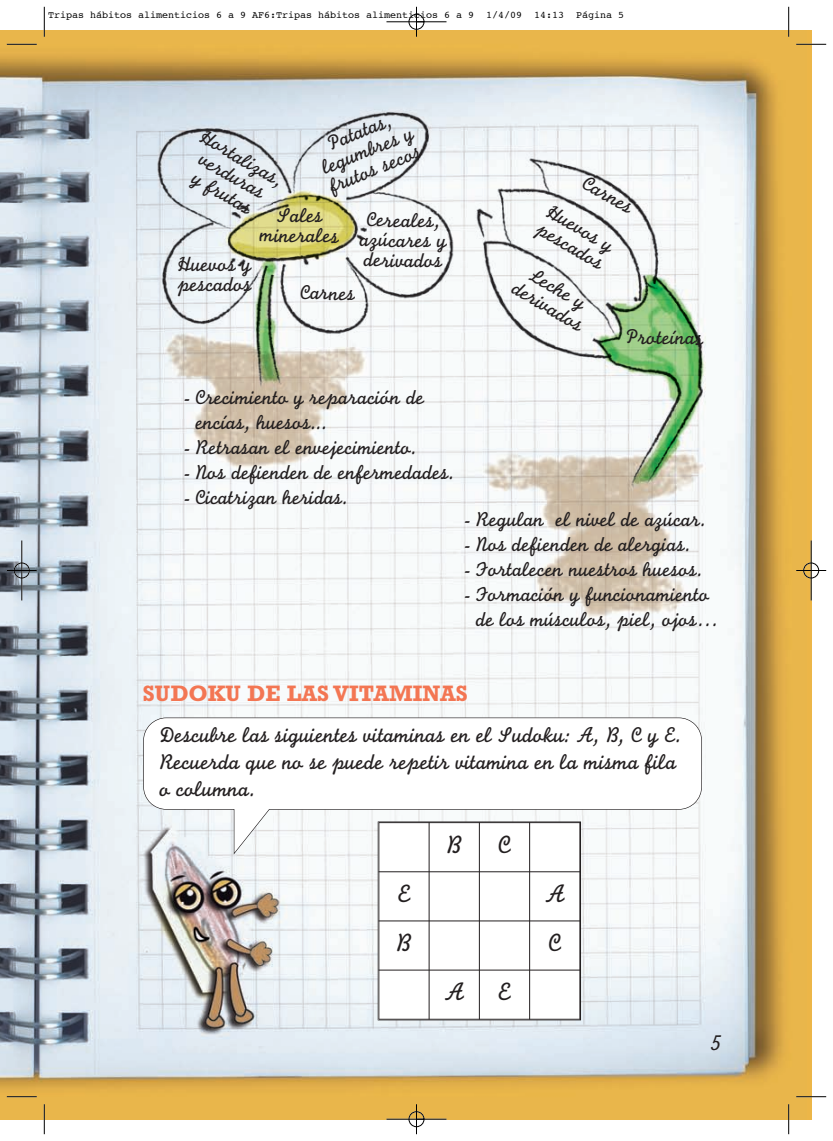
<style>
.page{position:relative;width:833px;height:1141px;background:#fff}
.page>*{position:absolute;margin:0;border:0;box-sizing:border-box;transform-origin:0 0}
.t1{font:26.25px "Monoline Script";color:#231f20}
.t2{font:26.25px "Monoline Script";color:#fff}
.t3{font:700 22.62px "Rockwell";color:#f37653}
.t4{font:22.5px/27px "Monoline Script";color:#231f20}
.t5{font:21.25px/20px "Monoline Script";color:#231f20;text-align:center}
.t6{font:10px "Courier";color:#000}
.s1{color:#231f20}
</style>
<div class="page">
<img style="left:0;top:31px;width:811px;height:1088px">
<svg style="left:143px;top:718px;width:559px;height:136px"></svg>
<div style="left:378px;top:822px;width:51px;height:50px;background:#fff"></div>
<div style="left:429px;top:822px;width:50px;height:50px;background:#fff"></div>
<div style="left:479px;top:822px;width:50px;height:50px;background:#fff"></div>
<div style="left:529px;top:822px;width:51px;height:50px;background:#fff"></div>
<div style="left:378px;top:872px;width:51px;height:49px;background:#fff"></div>
<div style="left:429px;top:872px;width:50px;height:49px;background:#fff"></div>
<div style="left:479px;top:872px;width:50px;height:49px;background:#fff"></div>
<div style="left:529px;top:872px;width:51px;height:49px;background:#fff"></div>
<div style="left:378px;top:921px;width:51px;height:49px;background:#fff"></div>
<div style="left:429px;top:921px;width:50px;height:49px;background:#fff"></div>
<div style="left:479px;top:921px;width:50px;height:49px;background:#fff"></div>
<div style="left:529px;top:921px;width:51px;height:49px;background:#fff"></div>
<div style="left:378px;top:970px;width:51px;height:50px;background:#fff"></div>
<div style="left:429px;top:970px;width:50px;height:50px;background:#fff"></div>
<div style="left:479px;top:970px;width:50px;height:50px;background:#fff"></div>
<div style="left:529px;top:970px;width:51px;height:50px;background:#fff"></div>
<hr style="left:378px;top:822px;width:1px;height:198px;background:#231f20">
<hr style="left:429px;top:822px;width:1px;height:198px;background:#231f20">
<hr style="left:479px;top:822px;width:1px;height:198px;background:#231f20">
<hr style="left:529px;top:822px;width:1px;height:198px;background:#231f20">
<hr style="left:579px;top:822px;width:1px;height:198px;background:#231f20">
<hr style="left:378px;top:822px;width:202px;height:1px;background:#231f20">
<hr style="left:378px;top:871px;width:202px;height:1px;background:#231f20">
<hr style="left:378px;top:921px;width:202px;height:1px;background:#231f20">
<hr style="left:378px;top:970px;width:202px;height:1px;background:#231f20">
<hr style="left:378px;top:1019px;width:202px;height:1px;background:#231f20">
<hr style="left:44px;top:7px;width:1px;height:30px;background:#000">
<hr style="left:7px;top:44px;width:30px;height:1px;background:#000">
<hr style="left:788px;top:7px;width:1px;height:30px;background:#000">
<hr style="left:796px;top:44px;width:30px;height:1px;background:#000">
<hr style="left:44px;top:1104px;width:1px;height:30px;background:#000">
<hr style="left:7px;top:1096px;width:30px;height:1px;background:#000">
<hr style="left:788px;top:1104px;width:1px;height:30px;background:#000">
<hr style="left:796px;top:1096px;width:30px;height:1px;background:#000">
<hr style="left:21px;top:540px;width:1px;height:60px;background:#fff">
<div style="left:409px;top:14px;width:15px;height:16px;border:1px solid #fff;border-radius:50%"></div>
<div style="left:14px;top:563px;width:16px;height:15px;border:1px solid #fff;border-radius:50%"></div>
<hr style="left:386px;top:22px;width:60px;height:1px;background:#000">
<hr style="left:386px;top:1119px;width:60px;height:1px;background:#000">
<hr style="left:22px;top:540px;width:1px;height:60px;background:#000">
<hr style="left:811px;top:540px;width:1px;height:60px;background:#000">
<hr style="left:416px;top:7px;width:1px;height:30px;background:#000">
<hr style="left:416px;top:1104px;width:1px;height:30px;background:#000">
<hr style="left:7px;top:570px;width:30px;height:1px;background:#000">
<hr style="left:796px;top:570px;width:30px;height:1px;background:#000">
<div style="left:409px;top:14px;width:15px;height:15px;border:1px solid #000;border-radius:50%"></div>
<div style="left:409px;top:1111px;width:15px;height:16px;border:1px solid #000;border-radius:50%"></div>
<div style="left:14px;top:563px;width:15px;height:15px;border:1px solid #000;border-radius:50%"></div>
<div style="left:803px;top:563px;width:16px;height:15px;border:1px solid #000;border-radius:50%"></div>
<svg style="left:711px;top:1035px;width:10px;height:16px"></svg>
<p class="t6" style="left:48px;top:11px;width:577px">Tripas hábitos alimenticios 6 a 9 AF6:Tripas hábitos alimenticios 6 a 9 1/4/09 14:13 Página 5</p>
<p class="t5" style="left:312px;top:143px;width:99px;rotate:-22deg">Patatas, legumbres y frutos secos</p>
<p class="t5" style="left:360px;top:212px;width:89px;rotate:1deg">Cereales, azúcares y derivados</p>
<p class="t5" style="left:206px;top:128px;width:95px;rotate:30deg">Hortalizas, verduras<br>y frutas</p>
<p class="t5" style="left:260px;top:207px;width:81px;rotate:1deg">Sales minerales</p>
<p class="t5" style="left:178px;top:256px;width:75px;text-align:left">Huevos y pescados</p>
<p class="t5" style="left:300px;top:285px;width:56px;rotate:1deg">Carnes</p>
<p class="t5" style="left:588px;top:174px;width:56px;rotate:30deg">Carnes</p>
<p class="t5" style="left:552px;top:203px;width:75px;text-align:left;rotate:30deg">Huevos y pescados</p>
<p class="t5" style="left:528px;top:263px;width:80px;rotate:30deg">Leche y derivados</p>
<p class="t5" style="left:627px;top:329px;width:78px;rotate:1deg">Proteínas</p>
<p class="t5" style="left:195px;top:387px;width:230px;line-height:25px;text-align:left;text-indent:-11px">- Crecimiento y reparación de encías, huesos...</p>
<p class="t5" style="left:184px;top:440px;width:234px">- Retrasan el envejecimiento.</p>
<p class="t5" style="left:184px;top:465px;width:271px">- Nos defienden de enfermedades.</p>
<p class="t5" style="left:184px;top:490px;width:165px">- Cicatrizan heridas.</p>
<p class="t5" style="left:464px;top:512px;width:242px">- Regulan el nivel de azúcar.</p>
<p class="t5" style="left:464px;top:537px;width:227px">- Nos defienden de alergias.</p>
<p class="t5" style="left:464px;top:562px;width:239px">- Fortalecen nuestros huesos.</p>
<p class="t5" style="left:464px;top:584px;width:255px;line-height:25px">- Formación y funcionamiento de los músculos, piel, ojos…</p>
<p class="t3" style="left:143px;top:686px;width:326px">SUDOKU DE LAS VITAMINAS</p>
<p class="t4" style="left:159px;top:724px;width:523px">Descubre las siguientes vitaminas en el Sudoku: A, B, C y E.<br>Recuerda que no se puede repetir vitamina en la misma fila o columna.</p>
<p class="t2" style="left:394px;top:835px;width:70px">A <span class="s1">B</span></p>
<p class="t1" style="left:498px;top:835px;width:14px">C</p>
<p class="t1" style="left:398px;top:885px;width:14px">E</p>
<p class="t2" style="left:496px;top:885px;width:70px">B <span class="s1">A</span></p>
<p class="t1" style="left:396px;top:934px;width:18px">B</p>
<p class="t1" style="left:548px;top:934px;width:14px">C</p>
<p class="t1" style="left:444px;top:983px;width:21px">A</p>
<p class="t1" style="left:498px;top:983px;width:14px">E</p>
</div>
